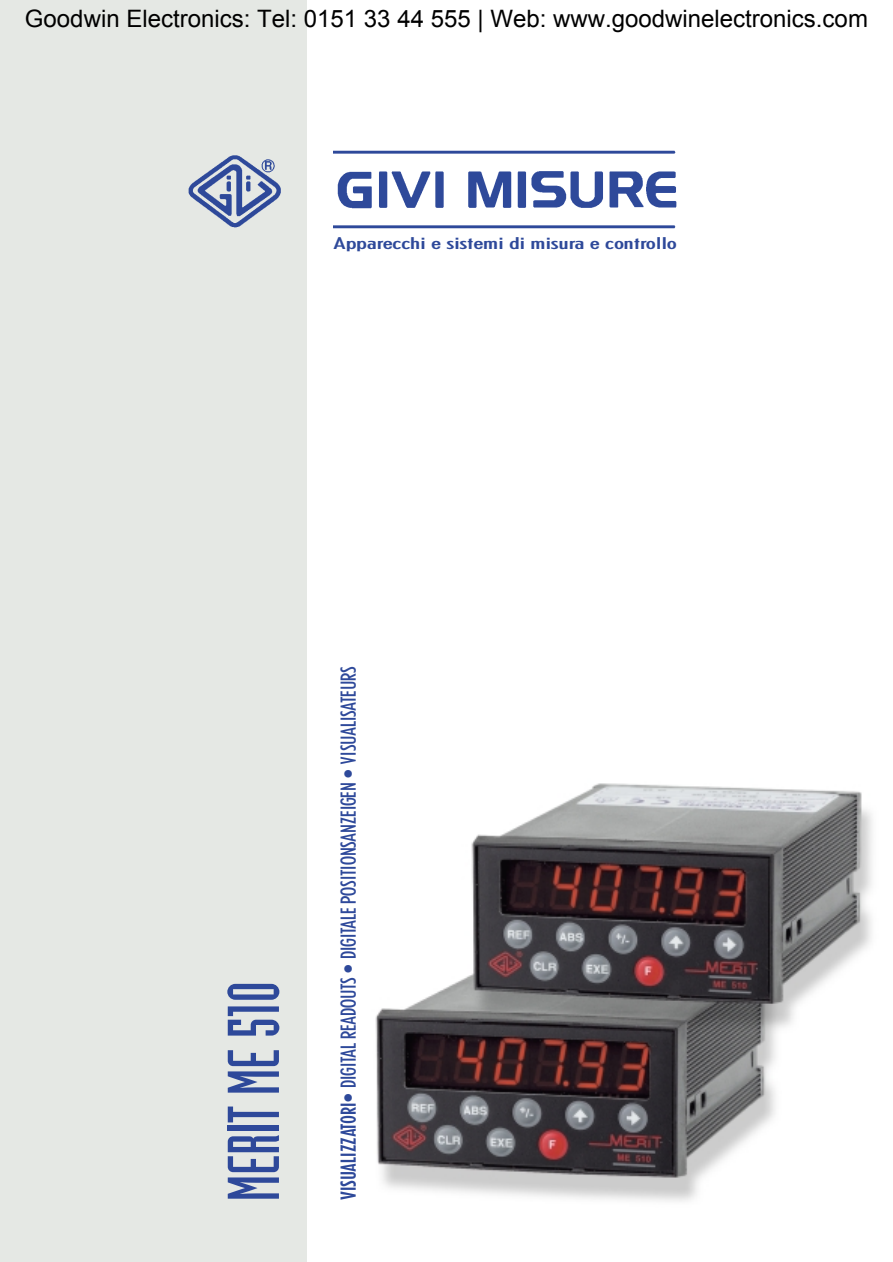
<style>
.page{position:relative;width:893px;height:1262px;background:#fff}
.page>*{position:absolute;margin:0;border:0;box-sizing:border-box;transform-origin:0 0}
.t1{font:71.7px "Industria Solid";color:#2e499a}
.t2{font:24px "Arial";color:#000}
.t3{font:300 condensed 21px "AT Erbar";color:#2e499a}
.t4{font:300 condensed 16.5px "AT Erbar";color:#2e499a;scale:1.8 1}
.s1{font-weight:500}
</style>
<div class="page">
<img style="left:375px;top:783px;width:497px;height:419px">
<div style="left:1px;top:0;width:306px;height:1262px;background:#e5e8e4"></div>
<img style="left:333px;top:150px;width:344px;height:79px">
<img style="left:188px;top:155px;width:93px;height:73px">
<p class="t2" style="left:25px;top:3px;width:844px">Goodwin Electronics: Tel: 0151 33 44 555 | Web: www.goodwinelectronics.com</p>
<p class="t4" style="left:333px;top:236px;width:192px">Apparecchi e sistemi di misura e controllo</p>
<h1 class="t1" style="left:228px;top:1201px;width:222px;rotate:-90deg">MERIT ME 510</h1>
<p class="t3" style="left:339px;top:1200px;width:535px;rotate:-90deg"><span class="s1">VISUALIZZATORI</span>• DIGITAL READOUTS • DIGITALE POSITIONSANZEIGEN • VISUALISATEURS</p>
</div>
